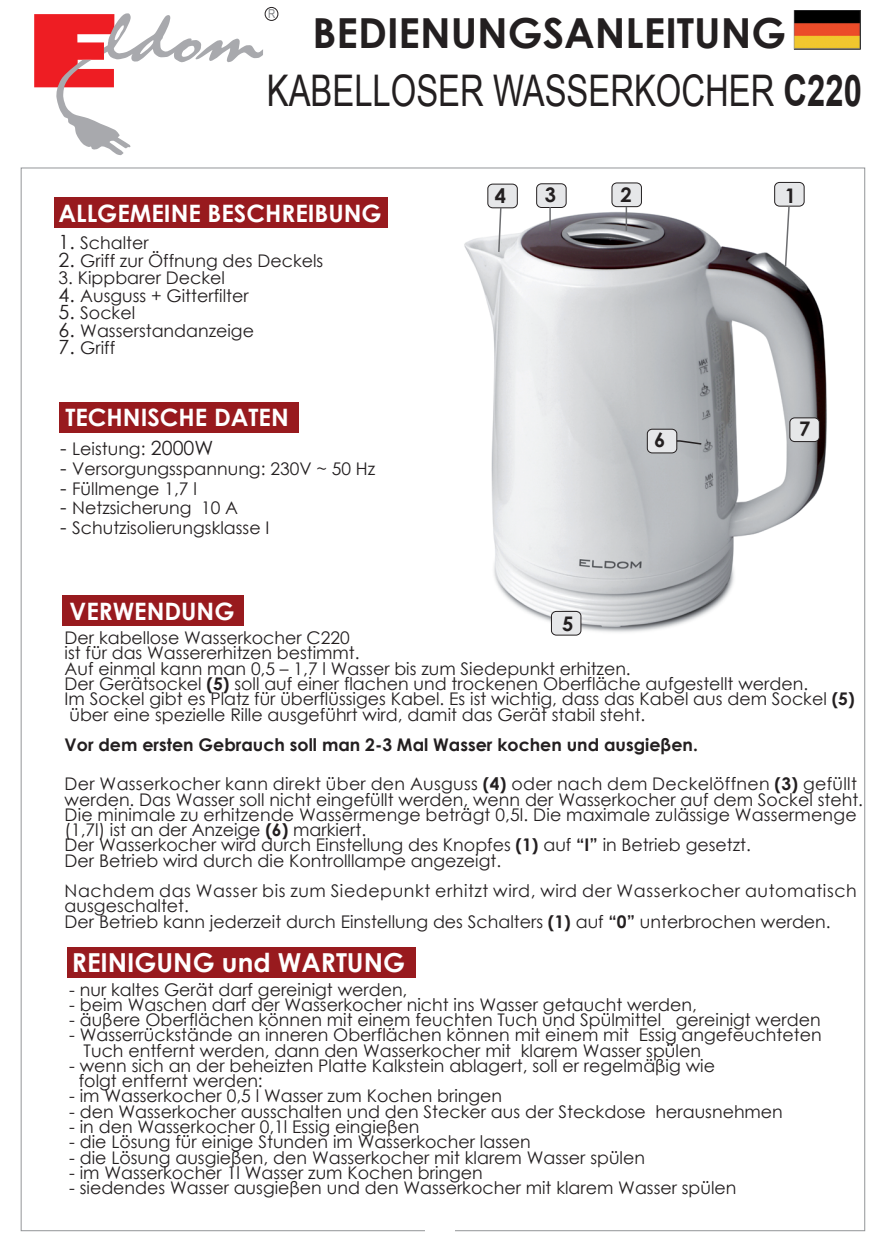
<style>
.page{position:relative;width:893px;height:1259px;background:#fff}
.page>*{position:absolute;margin:0;border:0;box-sizing:border-box;transform-origin:0 0}
.t1{font:43.5px "Arial";color:#231f20;scale:.75 1}
.t2{font:700 41.4px "Century Gothic";color:#231f20}
.t3{font:700 26.1px "Century Gothic";color:#fff}
.t4{font:700 24px "Century Gothic";color:#fff}
.t5{font:700 20.1px "Century Gothic";color:#231f20}
.t6{font:17.4px/15.3px "Century Gothic";color:#231f20}
.t7{font:700 17.4px "Century Gothic";color:#231f20}
.t8{font:12.3px "Arial";color:#808285;scale:.82 1}
.s1{font-weight:700}
.s2{font-size:19.5px}
</style>
<div class="page">
<svg style="left:34px;top:13px;width:229px;height:142px"></svg>
<div style="left:265px;top:7px;width:13px;height:14px;border:1px solid #231f20;border-radius:50%"></div>
<div style="left:54px;top:197px;width:334px;height:31px;background:#981a1e"></div>
<div style="left:59px;top:402px;width:240px;height:31px;background:#981a1e"></div>
<div style="left:62px;top:595px;width:182px;height:31px;background:#981a1e"></div>
<div style="left:794px;top:10px;width:67px;height:40px;border:2px solid #000"></div>
<img style="left:795px;top:11px;width:64px;height:38px">
<div style="left:67px;top:947px;width:349px;height:30px;background:#981a1e"></div>
<img style="left:464px;top:199px;width:363px;height:437px">
<div style="left:775px;top:182px;width:29px;height:24px;background:#e6e7e9;border-radius:5px"></div>
<div style="left:774px;top:182px;width:30px;height:24px;border:1px solid #231f20;border-radius:5px"></div>
<div style="left:537px;top:184px;width:29px;height:23px;background:#e6e7e9;border-radius:5px"></div>
<div style="left:536px;top:183px;width:30px;height:25px;border:1px solid #231f20;border-radius:5px"></div>
<div style="left:488px;top:184px;width:29px;height:24px;background:#e6e7e9;border-radius:5px"></div>
<div style="left:487px;top:184px;width:31px;height:24px;border:1px solid #231f20;border-radius:5px"></div>
<div style="left:612px;top:183px;width:29px;height:24px;background:#e6e7e9;border-radius:5px"></div>
<div style="left:612px;top:183px;width:30px;height:24px;border:1px solid #231f20;border-radius:5px"></div>
<div style="left:790px;top:418px;width:29px;height:23px;background:#e6e7e9;border-radius:5px"></div>
<div style="left:789px;top:417px;width:31px;height:25px;border:1px solid #231f20;border-radius:5px"></div>
<svg style="left:497px;top:206px;width:5px;height:47px"></svg>
<hr style="left:549px;top:207px;width:2px;height:24px;background:#6c6d70">
<svg style="left:626px;top:207px;width:1px;height:24px"></svg>
<svg style="left:784px;top:205px;width:7px;height:63px"></svg>
<svg style="left:677px;top:439px;width:26px;height:6px"></svg>
<div style="left:551px;top:611px;width:30px;height:24px;background:#e6e7e9;border-radius:5px"></div>
<div style="left:551px;top:611px;width:30px;height:24px;border:1px solid #231f20;border-radius:5px"></div>
<div style="left:647px;top:429px;width:30px;height:24px;background:#e6e7e9;border-radius:5px"></div>
<div style="left:647px;top:429px;width:30px;height:24px;border:1px solid #231f20;border-radius:5px"></div>
<p class="t8" style="left:268px;top:6px;width:10px">R</p>
<h2 class="t2" style="left:312px;top:2px;width:475px">BEDIENUNGSANLEITUNG</h2>
<h1 class="t1" style="left:267px;top:62px;width:795px">KABELLOSER WASSERKOCHER <span class="s1">C220</span></h1>
<h3 class="t4" style="left:58px;top:195px;width:325px">ALLGEMEINE BESCHREIBUNG</h3>
<p class="t6" style="left:59px;top:235px;width:92px"><span class="s2">1.</span> Schalter</p>
<p class="t6" style="left:59px;top:252px;width:266px"><span class="s2">2.</span> Griff zur Öffnung des Deckels</p>
<p class="t6" style="left:59px;top:270px;width:168px">3. Kippbarer Deckel</p>
<p class="t6" style="left:59px;top:287px;width:192px"><span class="s2">4.</span> Ausguss + Gitterfilter</p>
<p class="t6" style="left:59px;top:305px;width:78px"><span class="s2">5.</span> Sockel</p>
<p class="t6" style="left:59px;top:322px;width:197px"><span class="s2">6.</span> Wasserstandanzeige</p>
<p class="t6" style="left:59px;top:340px;width:58px"><span class="s2">7.</span> Griff</p>
<h3 class="t4" style="left:65px;top:399px;width:225px">TECHNISCHE DATEN</h3>
<p class="t6" style="left:60px;top:441px;width:155px"><span class="s2">-</span> Leistung: <span class="s2">2000W</span></p>
<p class="t6" style="left:60px;top:461px;width:317px"><span class="s2">-</span> Versorgungsspannung: 230V ~ 50 Hz</p>
<p class="t6" style="left:60px;top:480px;width:138px"><span class="s2">-</span> Füllmenge 1,7 l</p>
<p class="t6" style="left:60px;top:500px;width:179px"><span class="s2">-</span> Netzsicherung 10 A</p>
<p class="t6" style="left:60px;top:520px;width:211px"><span class="s2">-</span> Schutzisolierungsklasse I</p>
<p class="t5" style="left:545px;top:179px;width:13px">3</p>
<p class="t5" style="left:495px;top:180px;width:13px">4</p>
<p class="t5" style="left:620px;top:180px;width:13px">2</p>
<p class="t5" style="left:785px;top:180px;width:13px">1</p>
<p class="t5" style="left:654px;top:424px;width:13px">6</p>
<p class="t5" style="left:799px;top:414px;width:13px">7</p>
<h3 class="t4" style="left:70px;top:593px;width:166px">VERWENDUNG</h3>
<p class="t6" style="left:65px;top:630px;width:791px">Der kabellose Wasserkocher C220<br>ist für das Wassererhitzen bestimmt.<br>Auf einmal kann man 0,5 – 1,7 l Wasser bis zum Siedepunkt erhitzen.<br>Der Gerätsockel <span class="s1">(5)</span> soll auf einer flachen und trockenen Oberfläche aufgestellt werden.<br>Im Sockel gibt es Platz für überflüssiges Kabel. Es ist wichtig, dass das Kabel aus dem Sockel <span class="s1">(5) </span>über eine spezielle Rille ausgeführt wird, damit das Gerät stabil steht.</p>
<p class="t7" style="left:65px;top:731px;width:635px">Vor dem ersten Gebrauch soll man 2-3 Mal Wasser kochen und ausgieβen.</p>
<p class="t6" style="left:65px;top:776px;width:800px">Der Wasserkocher kann direkt über den Ausguss <span class="s1">(4)</span> oder nach dem Deckelöffnen <span class="s1">(3)</span> gefüllt werden. Das Wasser soll nicht eingefüllt werden, wenn der Wasserkocher auf dem Sockel steht.<br>Die minimale zu erhitzende Wassermenge beträgt 0,5l. Die maximale zulässige Wassermenge (1,7l) ist an der Anzeige <span class="s1">(6)</span> markiert.<br>Der Wasserkocher wird durch Einstellung des Knopfes <span class="s1">(1)</span> auf <span class="s1">“I”</span> in Betrieb gesetzt.<br>Der Betrieb wird durch die Kontrolllampe angezeigt.</p>
<p class="t6" style="left:65px;top:883px;width:794px">Nachdem das Wasser bis zum Siedepunkt erhitzt wird, wird der Wasserkocher automatisch ausgeschaltet.<br>Der Betrieb kann jederzeit durch Einstellung des Schalters <span class="s1">(1)</span> auf <span class="s1">“0”</span> unterbrochen werden.</p>
<h3 class="t3" style="left:72px;top:942px;width:335px">REINIGUNG und WARTUNG</h3>
<p class="t6" style="left:69px;top:981px;width:340px">- nur kaltes Gerät darf gereinigt werden,</p>
<p class="t6" style="left:69px;top:996px;width:629px">- beim Waschen darf der Wasserkocher nicht ins Wasser getaucht werden,</p>
<p class="t6" style="left:69px;top:1012px;width:753px">- äuβere Oberflächen können mit einem feuchten Tuch und Spülmittel gereinigt werden</p>
<p class="t6" style="left:84px;top:1027px;width:739px;text-indent:-14px">- Wasserrückstände an inneren Oberflächen können mit einem mit Essig angefeuchteten<br>Tuch entfernt werden, dann den Wasserkocher mit klarem Wasser spülen</p>
<p class="t6" style="left:79px;top:1057px;width:638px;text-indent:-10px">- wenn sich an der beheizten Platte Kalkstein ablagert, soll er regelmäβig wie folgt entfernt werden:</p>
<p class="t6" style="left:69px;top:1088px;width:435px">- im Wasserkocher 0,5 l Wasser zum Kochen bringen</p>
<p class="t6" style="left:69px;top:1103px;width:715px">- den Wasserkocher ausschalten und den Stecker aus der Steckdose herausnehmen</p>
<p class="t6" style="left:69px;top:1118px;width:352px">- in den Wasserkocher 0,1l Essig eingieβen</p>
<p class="t6" style="left:69px;top:1134px;width:463px">- die Lösung für einige Stunden im Wasserkocher lassen</p>
<p class="t6" style="left:69px;top:1149px;width:577px">- die Lösung ausgieβen, den Wasserkocher mit klarem Wasser spülen</p>
<p class="t6" style="left:69px;top:1164px;width:415px">- im Wasserkocher 1l Wasser zum Kochen bringen</p>
<p class="t6" style="left:69px;top:1179px;width:669px">- siedendes Wasser ausgieβen und den Wasserkocher mit klarem Wasser spülen</p>
<p class="t5" style="left:562px;top:608px;width:13px">5</p>
</div>
